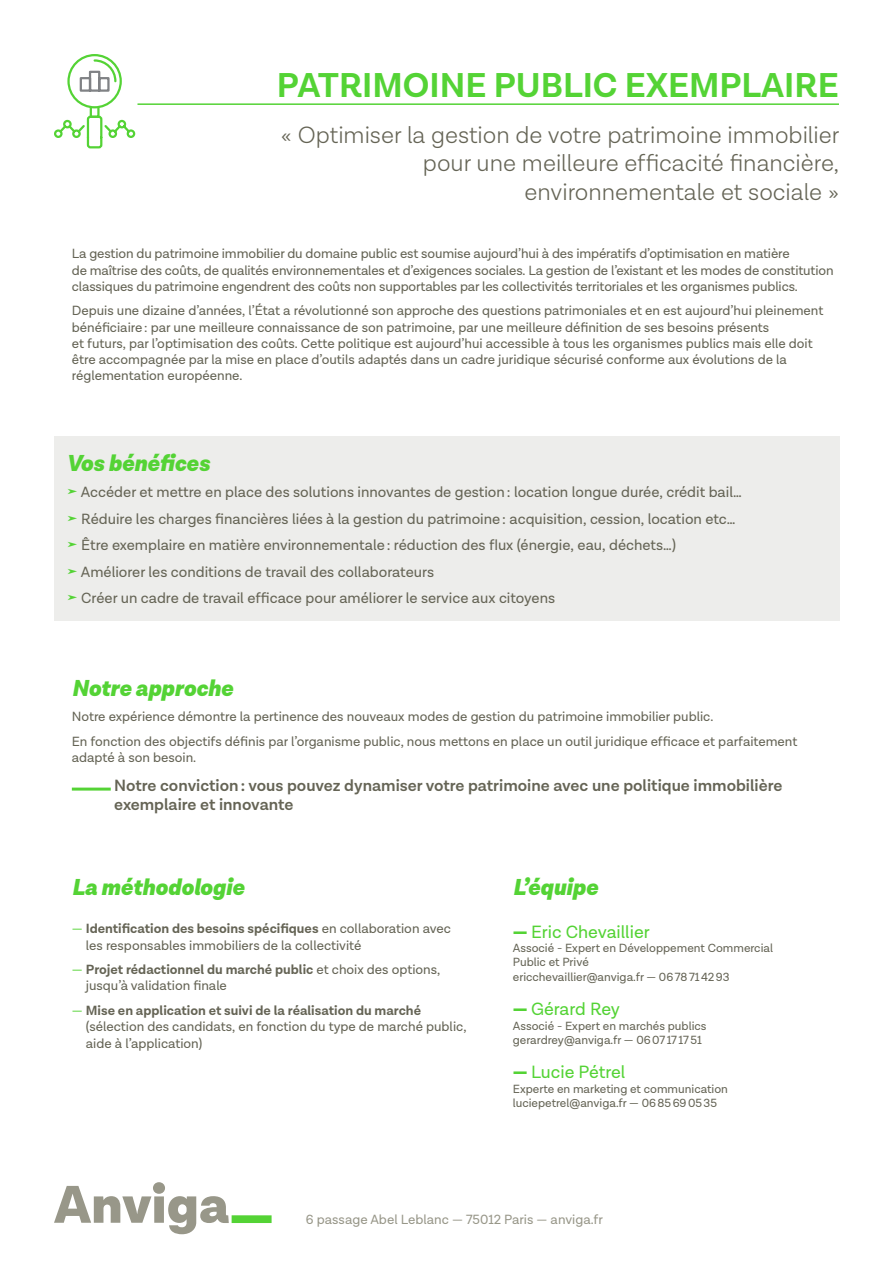
<style>
.page{position:relative;width:893px;height:1263px;background:#fff}
.page>*{position:absolute;margin:0;border:0;box-sizing:border-box;transform-origin:0 0}
.t1{font:700 34.95px "Lota Grotesque";color:#54d335}
.t2{font:300 24px/28.8px "Lota Grotesque";color:#656455;text-align:right}
.t3{font:italic 900 23.4px "Lota Grotesque";color:#54d335}
.t4{font:18px "Lota Grotesque";color:#54d335}
.t5{font:600 16.5px/19.8px "Lota Grotesque";color:#656455}
.t6{font:15px/26.5px "Lota Grotesque";color:#656455}
.t7{font:13.5px/16.2px "Lota Grotesque";color:#656455}
.t8{font:13.5px "Lota Grotesque";color:#989789}
.t9{font:12px/14.4px "Lota Grotesque";color:#656455}
.s1{font-family:"Arrows";color:#54d335}
.s2{color:#54d335}
.s3{font-weight:700}
.s4{font-weight:900}
</style>
<div class="page">
<div style="left:54px;top:436px;width:785px;height:184px;background:#ededeb"></div>
<svg style="left:54px;top:1182px;width:175px;height:52px"></svg>
<div style="left:232px;top:1215px;width:40px;height:8px;background:#54d335"></div>
<hr style="left:72px;top:787px;width:39px;height:3px;background:#54d335">
<hr style="left:137px;top:103px;width:702px;height:2px;background:#54d335">
<div style="left:67px;top:54px;width:55px;height:54px;border:2px solid #54d335;border-radius:50%"></div>
<div style="left:90px;top:106px;width:10px;height:12px;border:2px solid #54d335"></div>
<svg style="left:79px;top:58px;width:39px;height:35px"></svg>
<svg style="left:54px;top:115px;width:82px;height:34px"></svg>
<h1 class="t1" style="left:277px;top:65px;width:563px">PATRIMOINE PUBLIC EXEMPLAIRE</h1>
<h2 class="t2" style="left:281px;top:120px;width:560px">« Optimiser la gestion de votre patrimoine immobilier pour une meilleure efficacité financière, environnementale et sociale »</h2>
<p class="t7" style="left:72px;top:246px;width:763px">La gestion du patrimoine immobilier du domaine public est soumise aujourd’hui à des impératifs d’optimisation en matière<br>de maîtrise des coûts, de qualités environnementales et d’exigences sociales. La gestion de l’existant et les modes de constitution classiques du patrimoine engendrent des coûts non supportables par les collectivités territoriales et les organismes publics.</p>
<p class="t7" style="left:72px;top:303px;width:753px">Depuis une dizaine d’années, l’État a révolutionné son approche des questions patrimoniales et en est aujourd’hui pleinement bénéficiaire: par une meilleure connaissance de son patrimoine, par une meilleure définition de ses besoins présents<br>et futurs, par l’optimisation des coûts. Cette politique est aujourd’hui accessible à tous les organismes publics mais elle doit être accompagnée par la mise en place d’outils adaptés dans un cadre juridique sécurisé conforme aux évolutions de la réglementation européenne.</p>
<h3 class="t3" style="left:67px;top:449px;width:144px">Vos bénéfices</h3>
<p class="t6" style="left:67px;top:479px;width:676px"><span class="s1">a</span> Accéder et mettre en place des solutions innovantes de gestion: location longue durée, crédit bail… <span class="s1">a</span> Réduire les charges financières liées à la gestion du patrimoine: acquisition, cession, location etc… <span class="s1">a</span> Être exemplaire en matière environnementale: réduction des flux (énergie, eau, déchets…)<br><span class="s1">a</span> Améliorer les conditions de travail des collaborateurs<br><span class="s1">a</span> Créer un cadre de travail efficace pour améliorer le service aux citoyens</p>
<h3 class="t3" style="left:72px;top:674px;width:163px">Notre approche</h3>
<p class="t7" style="left:72px;top:705px;width:727px;line-height:24.8px">Notre expérience démontre la pertinence des nouveaux modes de gestion du patrimoine immobilier public.<br>En fonction des objectifs définis par l’organisme public, nous mettons en place un outil juridique efficace et parfaitement</p>
<p class="t7" style="left:72px;top:750px;width:126px">adapté à son besoin.</p>
<p class="t5" style="left:114px;top:776px;width:670px">Notre conviction: vous pouvez dynamiser votre patrimoine avec une politique immobilière exemplaire et innovante</p>
<h3 class="t3" style="left:72px;top:873px;width:174px">La méthodologie</h3>
<h3 class="t3" style="left:513px;top:873px;width:87px">L’équipe</h3>
<p class="t7" style="left:86px;top:921px;width:367px;text-indent:-14px"><span class="s2">—</span> <span class="s3">Identification des besoins spécifiques</span> en collaboration avec les responsables immobiliers de la collectivité</p>
<p class="t7" style="left:86px;top:962px;width:356px;text-indent:-14px"><span class="s2">—</span> <span class="s3">Projet rédactionnel du marché public</span> et choix des options, jusqu’à validation finale</p>
<p class="t7" style="left:86px;top:1003px;width:382px;text-indent:-14px"><span class="s2">—</span> <span class="s3">Mise en application et suivi de la réalisation du marché </span>(sélection des candidats, en fonction du type de marché public, aide à l’application)</p>
<h3 class="t4" style="left:513px;top:921px;width:138px"><span class="s4">—</span> Eric Chevaillier</h3>
<p class="t9" style="left:513px;top:941px;width:262px">Associé - Expert en Développement Commercial<br>Public et Privé<br>ericchevaillier@anviga.fr — 0678714293</p>
<h3 class="t4" style="left:513px;top:999px;width:109px"><span class="s4">—</span> Gérard Rey</h3>
<p class="t9" style="left:513px;top:1019px;width:195px">Associé - Expert en marchés publics gerardrey@anviga.fr — 0607 17 1751</p>
<h3 class="t4" style="left:513px;top:1062px;width:114px"><span class="s4">—</span> Lucie Pétrel</h3>
<p class="t9" style="left:513px;top:1082px;width:217px">Experte en marketing et communication luciepetrel@anviga.fr — 0685690535</p>
<p class="t8" style="left:306px;top:1211px;width:298px">6 passage Abel Leblanc — 75012 Paris — anviga.fr</p>
</div>
